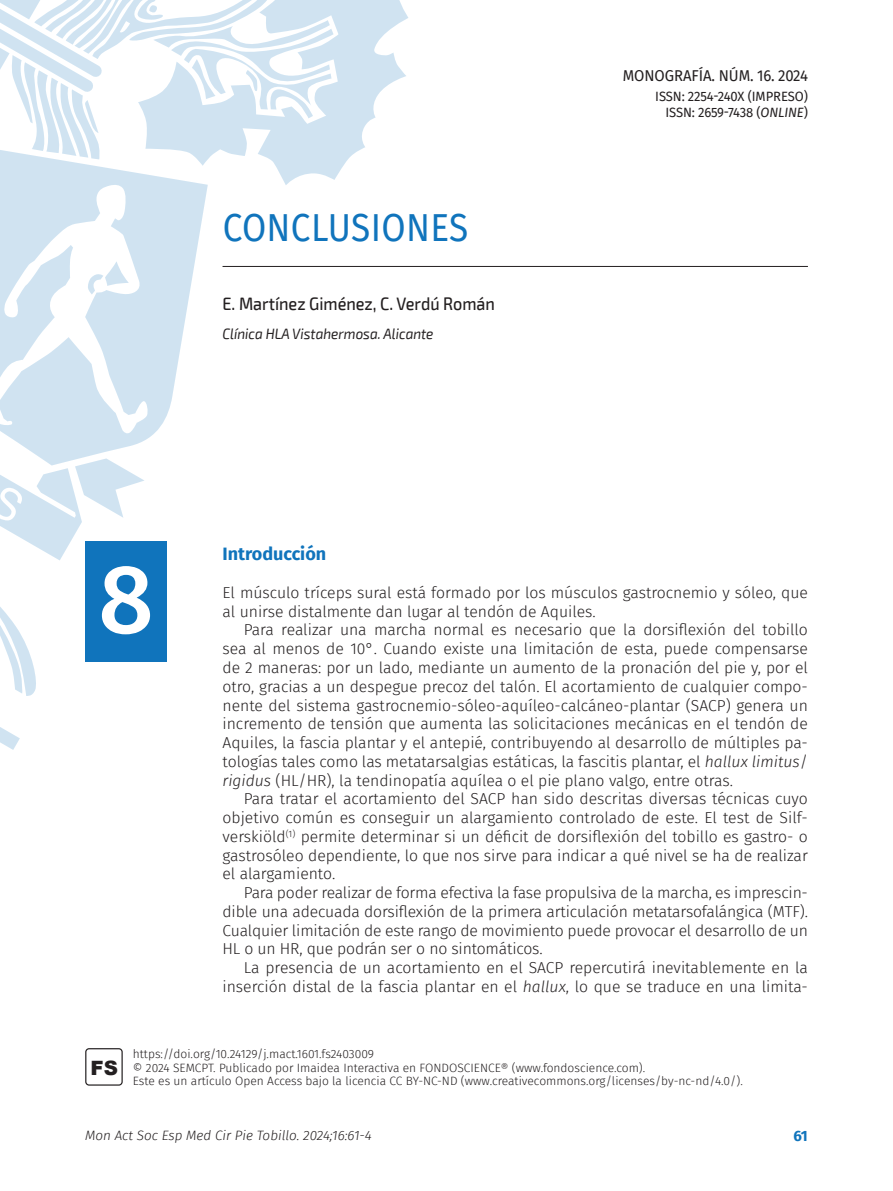
<style>
.page{position:relative;width:893px;height:1191px;background:#fff}
.page>*{position:absolute;margin:0;border:0;box-sizing:border-box;transform-origin:0 0}
.Centro_de_trabajo{font:500 97.5px "Fira Sans FS";color:#fff}
.Título_Artículo{font:39px "Fira Sans FS";letter-spacing:.01em;color:#1074bc;scale:.9 1}
.t1{font:900 19.8px "Arial";color:#231f20}
.Autores{font:500 18px "Exo 2";color:#231f20;scale:.9 1}
.Ladillo{font:700 18px "Fira Sans FS";color:#1074bc}
.Párrafo_general{font:15.75px/18.8px "Fira Sans Light FS";color:#231f20;text-align:justify}
.Primer_párrafo{font:15.75px/18.8px "Fira Sans Light FS";color:#231f20}
.Nombre_columna_tabla{font:15.75px "Fira Sans FS";letter-spacing:-.005em;color:#231f20;scale:.95 1}
.Centro_de_trabajo-2{font:italic 15px "Exo 2";color:#231f20;scale:.9 1}
.t2{font:700 15px "Fira Sans FS";color:#1074bc}
.Nombre_columna_tabla-2{font:13.5px/16.5px "Fira Sans FS";letter-spacing:-.015em;color:#231f20;text-align:right}
.t3{font:italic 300 13.5px "Fira Sans FS";color:#231f20}
.Primer_párrafo-2{font:12px "Fira Sans Light FS";color:#231f20}
.s1{font-style:italic}
.s2{font-family:"Fira Sans FS";font-weight:300;font-style:italic}
</style>
<div class="page">
<svg style="left:334px;top:0;width:75px;height:180px;fill:#d0e3f1"></svg>
<svg style="left:0;top:0;width:334px;height:696px"></svg>
<svg style="left:0;top:727px;width:20px;height:23px"></svg>
<div style="left:85px;top:1048px;width:38px;height:37px;border:1px solid #231f20;border-radius:3px"></div>
<hr style="left:223px;top:266px;width:585px;height:1px;background:#231f20">
<div style="left:85px;top:542px;width:82px;height:120px;background:#1074bc"></div>
<p class="Título_Artículo" style="left:223px;top:200px;width:274px">CONCLUSIONES</p>
<p class="Autores" style="left:223px;top:293px;width:304px">E. Martínez Giménez, C. Verdú Román</p>
<p class="Centro_de_trabajo-2" style="left:223px;top:325px;width:236px">Clínica HLA Vistahermosa. Alicante</p>
<p class="Nombre_columna_tabla" style="left:623px;top:64px;width:196px">MONOGRAFÍA. NÚM. 16. 2024</p>
<p class="Nombre_columna_tabla-2" style="left:655px;top:88px;width:154px">ISSN: 2254-240X (IMPRESO)<br>ISSN: 2659-7438 (<span class="s1">ONLINE</span>)</p>
<p class="Centro_de_trabajo" style="left:98px;top:527px;width:57px">8</p>
<p class="Ladillo" style="left:223px;top:540px;width:105px">Introducción</p>
<p class="Primer_párrafo" style="left:223px;top:583px;width:587px">El músculo tríceps sural está formado por los músculos gastrocnemio y sóleo, que al unirse distalmente dan lugar al tendón de Aquiles.</p>
<p class="Párrafo_general" style="left:223px;top:620px;width:587px;text-indent:21px">Para realizar una marcha normal es necesario que la dorsiflexión del tobillo sea al menos de 10°. Cuando existe una limitación de esta, puede compensarse de 2 maneras: por un lado, mediante un aumento de la pronación del pie y, por el otro, gracias a un despegue precoz del talón. El acortamiento de cualquier compo&shy;nente del sistema gastrocnemio-sóleo-aquíleo-calcáneo-plantar (SACP) genera un incremento de tensión que aumenta las solicitaciones mecánicas en el tendón de Aquiles, la fascia plantar y el antepié, contribuyendo al desarrollo de múltiples pa&shy;tologías tales como las metatarsalgias estáticas, la fascitis plantar, el <span class="s2">hallux limitus</span>/ <span class="s2">rigidus</span> (HL/HR), la tendinopatía aquílea o el pie plano valgo, entre otras.</p>
<p class="Párrafo_general" style="left:223px;top:789px;width:587px;text-indent:21px">Para tratar el acortamiento del SACP han sido descritas diversas técnicas cuyo objetivo común es conseguir un alargamiento controlado de este. El test de Silf&shy;verskiöld<sup>(1)</sup> permite determinar si un déficit de dorsiflexión del tobillo es gastro- o gastrosóleo dependiente, lo que nos sirve para indicar a qué nivel se ha de realizar el alargamiento.</p>
<p class="Párrafo_general" style="left:223px;top:883px;width:587px;text-indent:21px">Para poder realizar de forma efectiva la fase propulsiva de la marcha, es imprescin&shy;dible una adecuada dorsiflexión de la primera articulación metatarsofalángica (MTF).<br>Cualquier limitación de este rango de movimiento puede provocar el desarrollo de un HL o un HR, que podrán ser o no sintomáticos.</p>
<p class="Párrafo_general" style="left:223px;top:958px;width:587px;text-align:right">La presencia de un acortamiento en el SACP repercutirá inevitablemente en la inserción distal de la fascia plantar en el <span class="s2">hallux</span>, lo que se traduce en una limita-</p>
<p class="t1" style="left:91px;top:1053px;width:29px">FS</p>
<p class="Primer_párrafo-2" style="left:133px;top:1045px;width:243px">https://doi.org/10.24129/j.mact.1601.fs2403009</p>
<p class="Primer_párrafo-2" style="left:133px;top:1059px;width:514px">© 2024 SEMCPT. Publicado por Imaidea Interactiva en FONDOSCIENCE® (www.fondoscience.com).</p>
<p class="Primer_párrafo-2" style="left:133px;top:1072px;width:611px">Este es un artículo Open Access bajo la licencia CC BY-NC-ND (www.creativecommons.org/licenses/by-nc-nd/4.0/).</p>
<p class="t3" style="left:85px;top:1125px;width:288px">Mon Act Soc Esp Med Cir Pie Tobillo. 2024;16:61-4</p>
<p class="t2" style="left:793px;top:1124px;width:16px">61</p>
</div>
